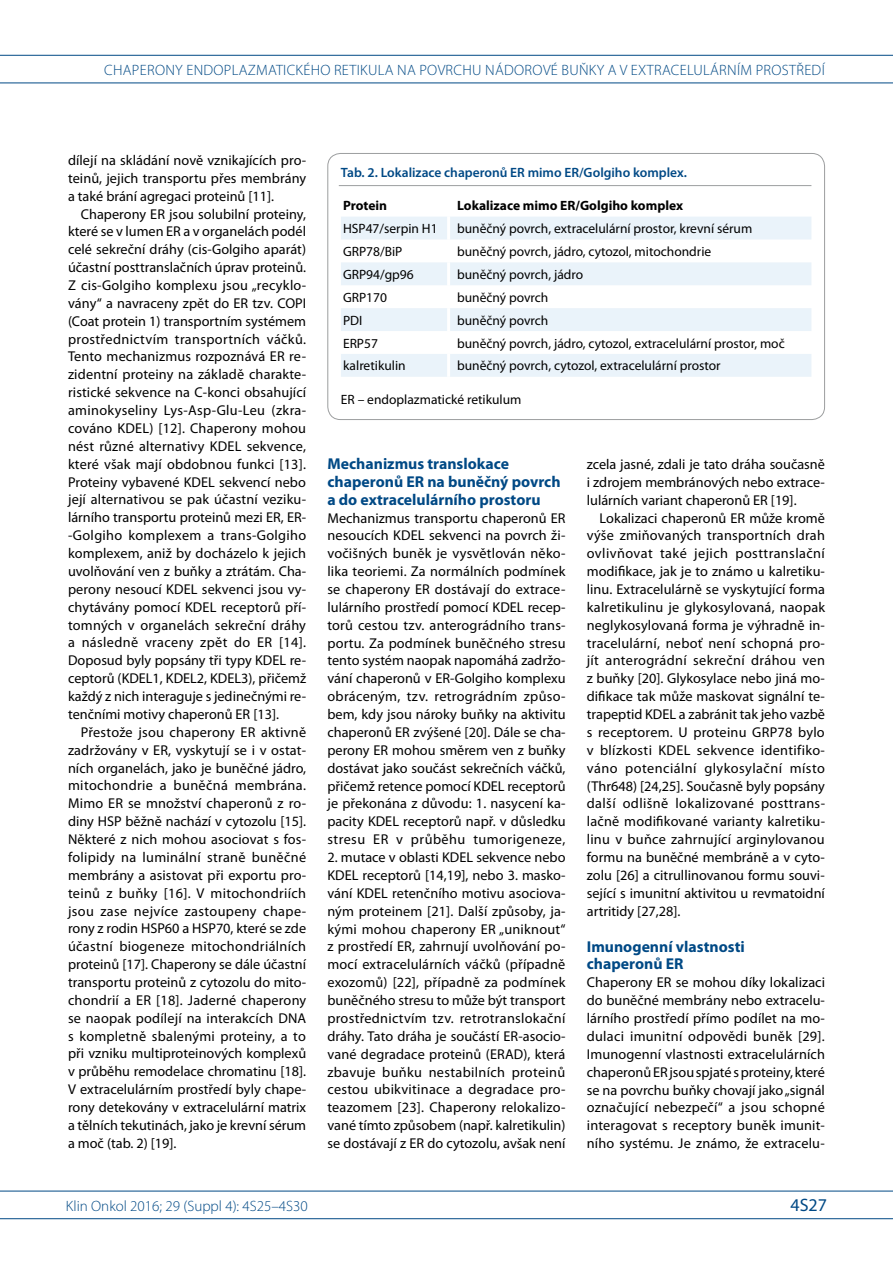
<style>
.page{position:relative;width:893px;height:1263px;background:#fff}
.page>*{position:absolute;margin:0;border:0;box-sizing:border-box;transform-origin:0 0}
.t1{font:18px "Myriad Pro";color:#004985}
.t2{font:700 15.75px/17.9px "Myriad Pro";color:#004985}
.t3{font:300 15px "Myriad Pro";letter-spacing:.02em;color:#004985}
.t4{font:300 15px "Myriad Pro";color:#004985}
.t5{font:14.25px/17.9px "Myriad Pro";color:#000;text-align:justify}
.t6{font:13.5px "Myriad Pro";color:#000}
.t7{font:600 13.5px "Myriad Pro";color:#004985}
.t8{font:700 13.5px "Myriad Pro";color:#000}
</style>
<div class="page">
<hr style="left:0;top:55px;width:893px;height:1px;background:#004985">
<hr style="left:0;top:83px;width:893px;height:1px;background:#004985">
<hr style="left:0;top:1191px;width:893px;height:1px;background:#004985">
<hr style="left:0;top:1218px;width:893px;height:1px;background:#004985">
<hr style="left:339px;top:185px;width:472px;height:1px;background:#9c9e9f">
<svg style="left:341px;top:217px;width:470px;height:160px;fill:#eaf3fa"></svg>
<hr style="left:447px;top:217px;width:3px;height:22px;background:#fff">
<hr style="left:447px;top:239px;width:3px;height:23px;background:#fff">
<hr style="left:447px;top:262px;width:3px;height:23px;background:#fff">
<hr style="left:447px;top:285px;width:3px;height:23px;background:#fff">
<hr style="left:447px;top:308px;width:3px;height:23px;background:#fff">
<hr style="left:447px;top:331px;width:3px;height:23px;background:#fff">
<hr style="left:447px;top:354px;width:3px;height:23px;background:#fff">
<div style="left:327px;top:153px;width:498px;height:267px;border:1px solid #9c9e9f;border-radius:13px"></div>
<p class="t3" style="left:104px;top:61px;width:29px">CHAPERONY</p>
<p class="t3" style="left:186px;top:61px;width:37px">EN DOPLA</p>
<p class="t3" style="left:248px;top:61px;width:18px">ZMATICK</p>
<p class="t3" style="left:303px;top:61px;width:39px">ÉHO RETIK</p>
<p class="t3" style="left:368px;top:61px;width:157px">ULA NA POVRCHU NÁDORO</p>
<p class="t3" style="left:543px;top:61px;width:113px">VÉ BUŇKY A V EXTRACEL</p>
<p class="t3" style="left:693px;top:61px;width:72px">ULÁRNÍM PROST</p>
<p class="t3" style="left:796px;top:61px;width:30px">ŘEDÍ</p>
<p class="t5" style="left:68px;top:151px;width:240px">dílejí na skládání nově vznikajících pro&shy;teinů, jejich transportu přes membrány a také brání agregaci proteinů [11].</p>
<p class="t5" style="left:68px;top:205px;width:240px;text-indent:13px">Chaperony ER jsou solubilní proteiny, které se v lumen ER a v organelách podél celé sekreční dráhy (cis-Golgiho aparát) účastní posttranslačních úprav proteinů.<br>Z cis-Golgiho komplexu jsou „recyklo&shy;vány“ a navraceny zpět do ER tzv. COPI (Coat protein 1) transportním systémem prostřednictvím transportních váčků.<br>Tento mechanizmus rozpoznává ER re&shy;zidentní proteiny na základě charakte&shy;ristické sekvence na C-konci obsahující aminokyseliny Lys-Asp-Glu-Leu (zkra&shy;cováno KDEL) [12]. Chaperony mohou nést různé alternativy KDEL sekvence, které však mají obdobnou funkci [13].<br>Proteiny vybavené KDEL sekvencí nebo její alternativou se pak účastní veziku&shy;lárního transportu proteinů mezi ER, ER--Golgiho komplexem a trans-Golgiho komplexem, aniž by docházelo k jejich uvolňování ven z buňky a ztrátám. Cha&shy;perony nesoucí KDEL sekvenci jsou vy&shy;chytávány pomocí KDEL receptorů pří&shy;tomných v organelách sekreční dráhy a následně vraceny zpět do ER [14].<br>Doposud byly popsány tři typy KDEL re&shy;ceptorů (KDEL1, KDEL2, KDEL3), přičemž každý z nich interaguje s jedinečnými re&shy;tenčními motivy chaperonů ER [13].</p>
<p class="t5" style="left:68px;top:723px;width:240px;text-indent:13px">Přestože jsou chaperony ER aktivně zadržovány v ER, vyskytují se i v ostat&shy;ních organelách, jako je buněčné jádro, mitochondrie a buněčná membrána.<br>Mimo ER se množství chaperonů z ro&shy;diny HSP běžně nachází v cytozolu [15].<br>Některé z nich mohou asociovat s fos&shy;folipidy na luminální straně buněčné membrány a asistovat při exportu pro&shy;teinů z buňky [16]. V mitochondriích jsou zase nejvíce zastoupeny chape&shy;rony z rodin HSP60 a HSP70, které se zde účastní biogeneze mitochondriálních proteinů [17]. Chaperony se dále účastní transportu proteinů z cytozolu do mito&shy;chondrií a ER [18]. Jaderné chaperony se naopak podílejí na interakcích DNA s kompletně sbalenými proteiny, a to při vzniku multiproteinových komplexů v průběhu remodelace chromatinu [18].<br>V extracelulárním prostředí byly chape&shy;rony detekovány v extracelulární matrix a tělních tekutinách, jako je krevní sérum a moč (tab. 2) [19].</p>
<p class="t7" style="left:341px;top:164px;width:348px">Tab. 2. Lokalizace chaperonů ER mimo ER/Golgiho komplex.</p>
<p class="t8" style="left:343px;top:197px;width:46px">Protein</p>
<p class="t8" style="left:457px;top:197px;width:227px">Lokalizace mimo ER/Golgiho komplex</p>
<p class="t6" style="left:343px;top:220px;width:96px">HSP47/serpin H1</p>
<p class="t6" style="left:457px;top:220px;width:297px">buněčný povrch, extracelulární prostor, krevní sérum</p>
<p class="t6" style="left:343px;top:243px;width:61px">GRP78/BiP</p>
<p class="t6" style="left:457px;top:243px;width:256px">buněčný povrch, jádro, cytozol, mitochondrie</p>
<p class="t6" style="left:343px;top:266px;width:72px">GRP94/gp96</p>
<p class="t6" style="left:457px;top:266px;width:128px">buněčný povrch, jádro</p>
<p class="t6" style="left:343px;top:289px;width:45px">GRP170</p>
<p class="t6" style="left:457px;top:289px;width:93px">buněčný povrch</p>
<p class="t6" style="left:343px;top:312px;width:21px">PDI</p>
<p class="t6" style="left:457px;top:312px;width:93px">buněčný povrch</p>
<p class="t6" style="left:343px;top:335px;width:36px">ERP57</p>
<p class="t6" style="left:457px;top:335px;width:329px">buněčný povrch, jádro, cytozol, extracelulární prostor, moč</p>
<p class="t6" style="left:343px;top:358px;width:64px">kalretikulin</p>
<p class="t6" style="left:457px;top:358px;width:265px">buněčný povrch, cytozol, extracelulární prostor</p>
<p class="t6" style="left:341px;top:391px;width:182px">ER – endoplazmatické retikulum</p>
<p class="t2" style="left:327px;top:454px;width:235px">Mechanizmus translokace chaperonů ER na buněčný povrch a do extracelulárního prostoru</p>
<p class="t5" style="left:327px;top:509px;width:240px">Mechanizmus transportu chaperonů ER nesoucích KDEL sekvenci na povrch ži&shy;vočišných buněk je vysvětlován něko&shy;lika teoriemi. Za normálních podmínek se chaperony ER dostávají do extrace&shy;lulárního prostředí pomocí KDEL recep&shy;torů cestou tzv. anterográdního trans&shy;portu. Za podmínek buněčného stresu tento systém naopak napomáhá zadržo&shy;vání chaperonů v ER-Golgiho komplexu obráceným, tzv. retrográdním způso&shy;bem, kdy jsou nároky buňky na aktivitu chaperonů ER zvýšené [20]. Dále se cha&shy;perony ER mohou směrem ven z buňky dostávat jako součást sekrečních váčků, přičemž retence pomocí KDEL receptorů je překonána z důvodu: 1. nasycení ka&shy;pacity KDEL receptorů např. v důsledku stresu ER v průběhu tumorigeneze,</p>
<p class="t5" style="left:327px;top:848px;width:240px">2. mutace v oblasti KDEL sekvence nebo KDEL receptorů [14,19], nebo 3. masko&shy;vání KDEL retenčního motivu asociova&shy;ným proteinem [21]. Další způsoby, ja&shy;kými mohou chaperony ER „uniknout“ z prostředí ER, zahrnují uvolňování po&shy;mocí extracelulárních váčků (případně exozomů) [22], případně za podmínek buněčného stresu to může být transport prostřednictvím tzv. retrotranslokační dráhy. Tato dráha je součástí ER-asocio&shy;vané degradace proteinů (ERAD), která zbavuje buňku nestabilních proteinů cestou ubikvitinace a degradace pro&shy;teazomem [23]. Chaperony relokalizo&shy;vané tímto způsobem (např. kalretikulin) se dostávají z ER do cytozolu, avšak není</p>
<p class="t5" style="left:587px;top:455px;width:240px">zcela jasné, zdali je tato dráha současně i zdrojem membránových nebo extrace&shy;lulárních variant chaperonů ER [19].</p>
<p class="t5" style="left:587px;top:509px;width:240px;text-indent:13px">Lokalizaci chaperonů ER může kromě výše zmiňovaných transportních drah ovlivňovat také jejich posttranslační modifikace, jak je to známo u kalretiku&shy;linu. Extracelulárně se vyskytující forma kalretikulinu je glykosylovaná, naopak neglykosylovaná forma je výhradně in&shy;tracelulární, neboť není schopná pro&shy;jít anterográdní sekreční dráhou ven z buňky [20]. Glykosylace nebo jiná mo&shy;difikace tak může maskovat signální te&shy;trapeptid KDEL a zabránit tak jeho vazbě s receptorem. U proteinu GRP78 bylo v blízkosti KDEL sekvence identifiko&shy;váno potenciální glykosylační místo (Thr648) [24,25]. Současně byly popsány další odlišně lokalizované posttrans&shy;lačně modifikované varianty kalretiku&shy;linu v buňce zahrnující arginylovanou formu na buněčné membráně a v cyto&shy;zolu [26] a citrullinovanou formu souvi&shy;sející s imunitní aktivitou u revmatoidní artritidy [27,28].</p>
<p class="t2" style="left:587px;top:937px;width:159px">Imunogenní vlastnosti chaperonů ER</p>
<p class="t5" style="left:587px;top:973px;width:240px">Chaperony ER se mohou díky lokalizaci do buněčné membrány nebo extracelu&shy;lárního prostředí přímo podílet na mo&shy;dulaci imunitní odpovědi buněk [29].<br>Imunogenní vlastnosti extracelulárních chaperonů ER jsou spjaté s proteiny, které se na povrchu buňky chovají jako „signál označující nebezpečí“ a jsou schopné interagovat s receptory buněk imunit&shy;ního systému. Je známo, že extracelu-</p>
<p class="t4" style="left:66px;top:1197px;width:243px">KLIN ONKOL 2016; 29 (SUPPL 4): 4S25–4S30</p>
<p class="t1" style="left:790px;top:1194px;width:38px">4S27</p>
</div>
